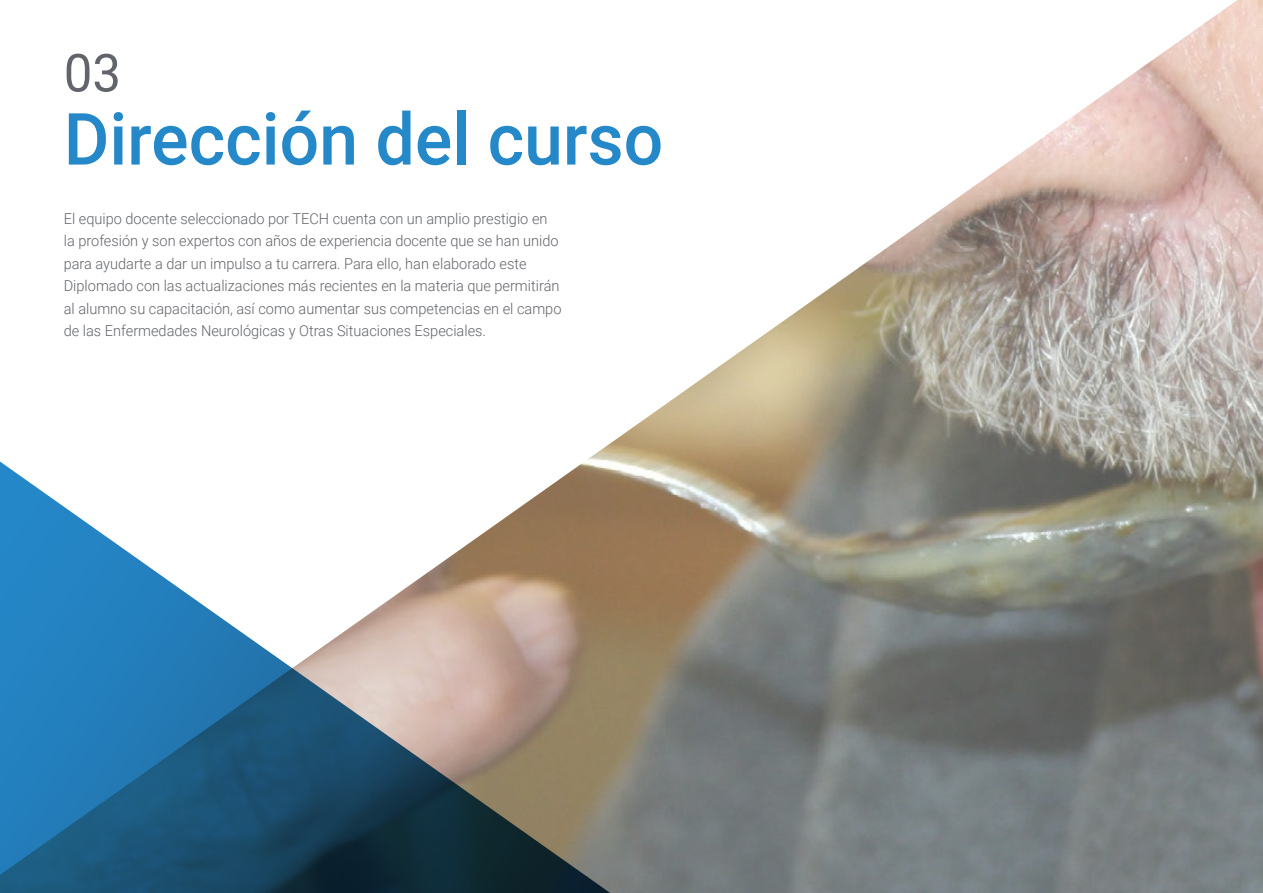
<style>
.page{position:relative;width:1263px;height:893px;background:#fff}
.page>*{position:absolute;margin:0;border:0;box-sizing:border-box;transform-origin:0 0}
.t1{font:500 72px "Roboto";color:#2488c9}
.t2{font:52.5px "Roboto";color:#61646a}
.t3{font:300 15px/22.5px "Roboto";color:#61646a}
</style>
<div class="page">
<img style="left:607px;top:0;width:656px;height:893px">
<svg style="left:0;top:446px;width:640px;height:447px"></svg>
<h2 class="t2" style="left:64px;top:36px;width:59px">03</h2>
<h1 class="t1" style="left:64px;top:89px;width:601px">Dirección del curso</h1>
<p class="t3" style="left:64px;top:207px;width:499px">El equipo docente seleccionado por TECH cuenta con un amplio prestigio en la profesión y son expertos con años de experiencia docente que se han unido para ayudarte a dar un impulso a tu carrera. Para ello, han elaborado este Diplomado con las actualizaciones más recientes en la materia que permitirán al alumno su capacitación, así como aumentar sus competencias en el campo de las Enfermedades Neurológicas y Otras Situaciones Especiales.</p>
</div>
